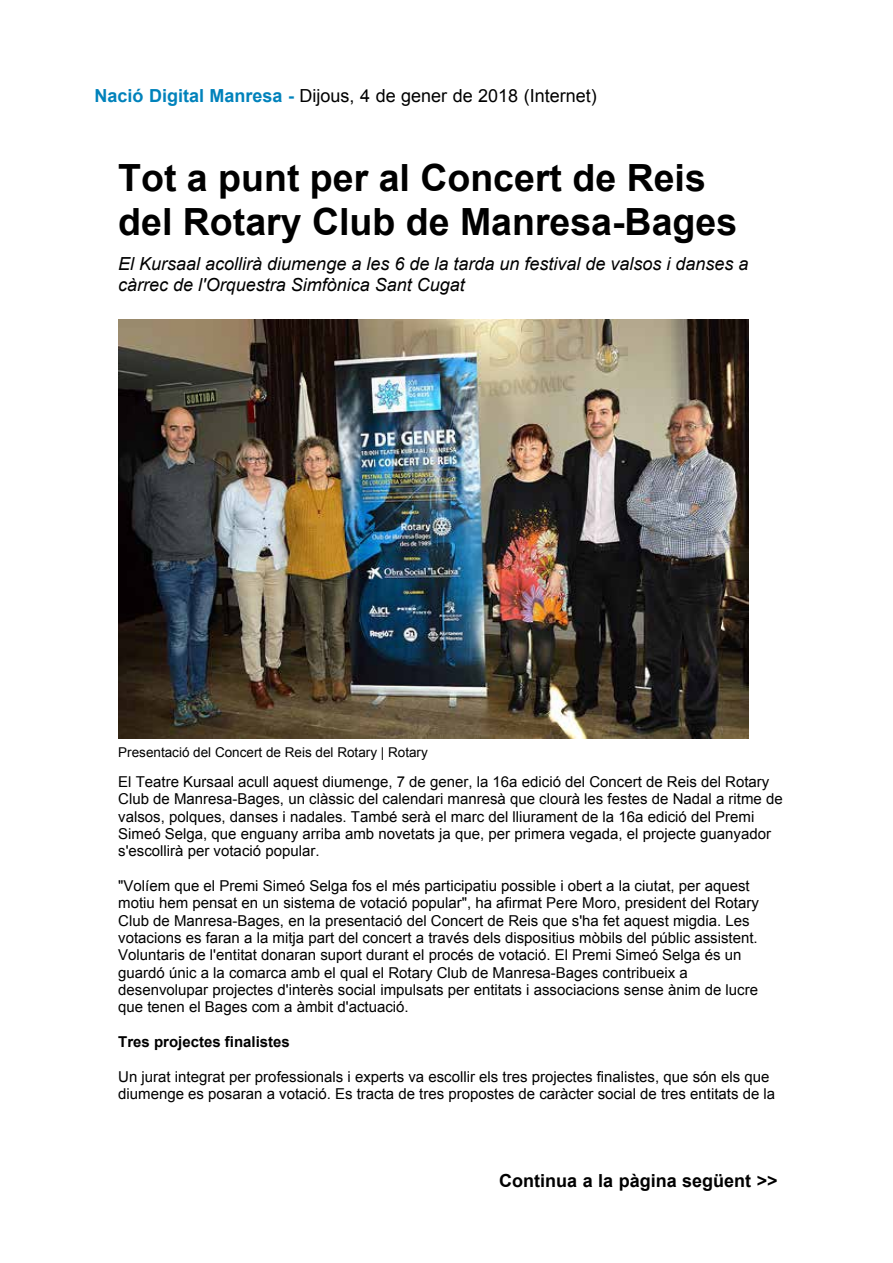
<style>
.page{position:relative;width:893px;height:1263px;background:#fff}
.page>*{position:absolute;margin:0;border:0;box-sizing:border-box;transform-origin:0 0}
.t1{font:700 37.5px/43.3px "Arial";color:#000}
.t2{font:italic 18px/20.9px "Arial";color:#000}
.t3{font:18px "Arial";color:#000}
.t4{font:700 18px "Arial";color:#000}
.t5{font:15px/17.4px "Arial";color:#000}
.t6{font:700 15px "Arial";color:#000}
.t7{font:13.5px "Arial";color:#000}
.s1{font-weight:700;color:#0082bb}
</style>
<div class="page">
<img style="left:118px;top:320px;width:630px;height:419px">
<p class="t3" style="left:95px;top:84px;width:504px"><span class="s1">Nació Digital Manresa -</span> Dijous, 4 de gener de 2018 (Internet)</p>
<h1 class="t1" style="left:118px;top:157px;width:620px">Tot a punt per al Concert de Reis del Rotary Club de Manresa-Bages</h1>
<p class="t2" style="left:118px;top:254px;width:632px">El Kursaal acollirà diumenge a les 6 de la tarda un festival de valsos i danses a càrrec de l'Orquestra Simfònica Sant Cugat</p>
<p class="t7" style="left:118px;top:744px;width:311px">Presentació del Concert de Reis del Rotary | Rotary</p>
<p class="t5" style="left:118px;top:773px;width:666px">El Teatre Kursaal acull aquest diumenge, 7 de gener, la 16a edició del Concert de Reis del Rotary Club de Manresa-Bages, un clàssic del calendari manresà que clourà les festes de Nadal a ritme de valsos, polques, danses i nadales. També serà el marc del lliurament de la 16a edició del Premi Simeó Selga, que enguany arriba amb novetats ja que, per primera vegada, el projecte guanyador s'escollirà per votació popular.</p>
<p class="t5" style="left:118px;top:877px;width:642px">"Volíem que el Premi Simeó Selga fos el més participatiu possible i obert a la ciutat, per aquest motiu hem pensat en un sistema de votació popular", ha afirmat Pere Moro, president del Rotary Club de Manresa-Bages, en la presentació del Concert de Reis que s'ha fet aquest migdia. Les votacions es faran a la mitja part del concert a través dels dispositius mòbils del públic assistent.<br>Voluntaris de l'entitat donaran suport durant el procés de votació. El Premi Simeó Selga és un guardó únic a la comarca amb el qual el Rotary Club de Manresa-Bages contribueix a desenvolupar projectes d'interès social impulsats per entitats i associacions sense ànim de lucre que tenen el Bages com a àmbit d'actuació.</p>
<p class="t6" style="left:118px;top:1032px;width:173px">Tres projectes finalistes</p>
<p class="t5" style="left:118px;top:1068px;width:658px">Un jurat integrat per professionals i experts va escollir els tres projectes finalistes, que són els que diumenge es posaran a votació. Es tracta de tres propostes de caràcter social de tres entitats de la</p>
<p class="t4" style="left:499px;top:1168px;width:280px">Continua a la pàgina següent &gt;&gt;</p>
</div>
